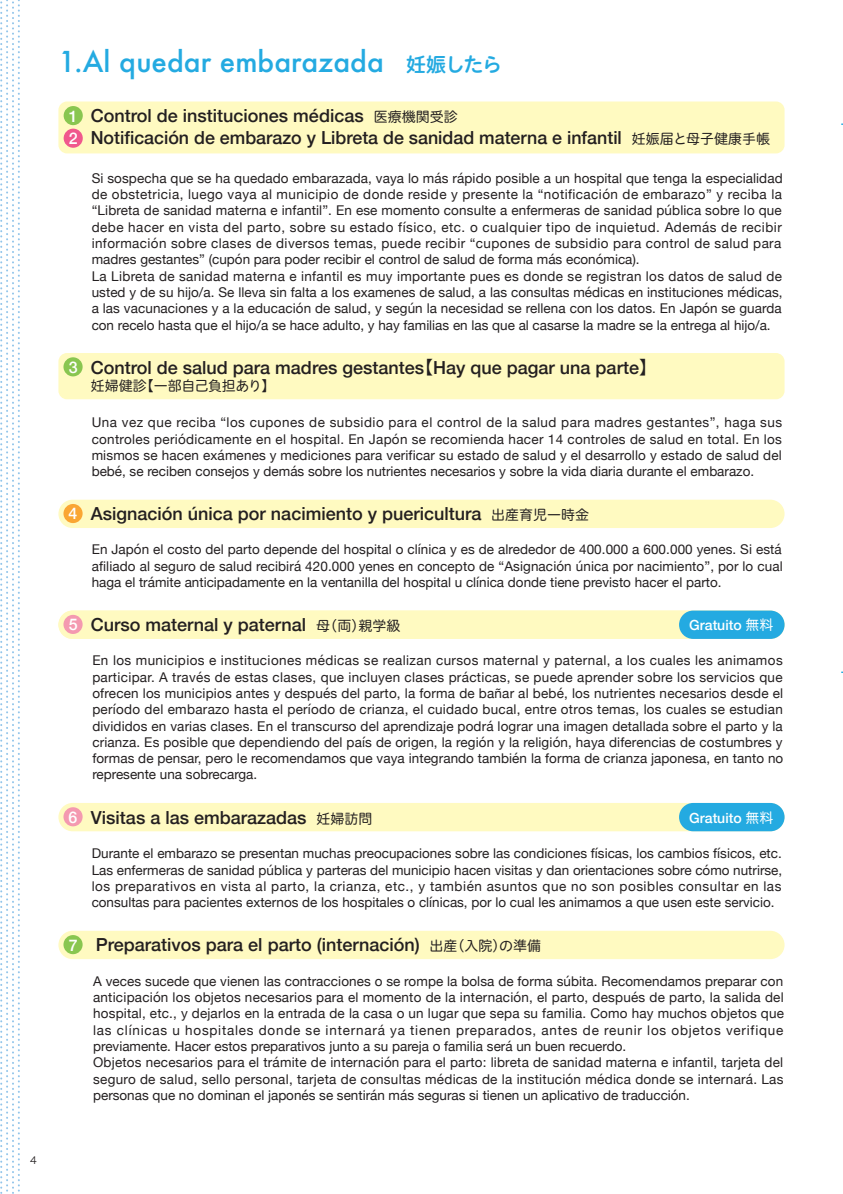
<style>
.page{position:relative;width:843px;height:1194px;background:#fff}
.page>*{position:absolute;margin:0;border:0;box-sizing:border-box;transform-origin:0 0}
.t1{font:500 28px "Futura";color:#24aae1}
.t2{font:500 18px/21.4px "Helvetica Neue";color:#231f20}
.t3{font:500 16px "Helvetica Neue";color:#fff}
.t4{font:500 14px "Helvetica Neue";color:#fff}
.t5{font:14px "Hiragino UD Sans R Std W4";letter-spacing:-.025em;color:#231f20}
.t6{font:13.4px/16.2px "Helvetica Neue";letter-spacing:.01em;color:#231f20;text-align:justify}
.t7{font:10px "Hira Kaku Pro W3";color:#231f20}
.s1{font-family:"Hiragino UD Sans R Std W6";font-weight:400;font-size:20px}
.s2{font-size:16px;color:#fff}
.s3{font-family:"Hiragino UD Sans R Std W4";font-weight:400;font-size:14px}
.s4{font-family:"Koz Go Pr 6 N";font-weight:400}
.s5{font-family:"Hiragino UD Sans R Std W4";font-weight:400}
</style>
<div class="page">
<div style="left:58px;top:353px;width:726px;height:46px;background:#fffac1;border-radius:9px"></div>
<div style="left:58px;top:102px;width:726px;height:51px;background:#fffac1;border-radius:9px"></div>
<div style="left:64px;top:106px;width:19px;height:19px;background:#89c650;border-radius:50%"></div>
<div style="left:64px;top:129px;width:19px;height:19px;background:#f0588d;border-radius:50%"></div>
<div style="left:63px;top:357px;width:20px;height:19px;background:#89c650;border-radius:50%"></div>
<div style="left:58px;top:931px;width:726px;height:28px;background:#fffac1;border-radius:14px"></div>
<div style="left:63px;top:935px;width:20px;height:19px;background:#89c650;border-radius:50%"></div>
<div style="left:58px;top:803px;width:726px;height:28px;background:#fffac1;border-radius:14px"></div>
<div style="left:63px;top:807px;width:20px;height:19px;background:#f499b0;border-radius:50%"></div>
<div style="left:58px;top:500px;width:726px;height:28px;background:#fffac1;border-radius:14px"></div>
<div style="left:63px;top:504px;width:20px;height:19px;background:#faa633;border-radius:50%"></div>
<div style="left:58px;top:611px;width:726px;height:28px;background:#fffac1;border-radius:14px"></div>
<div style="left:63px;top:615px;width:20px;height:19px;background:#f499b0;border-radius:50%"></div>
<div style="left:679px;top:611px;width:105px;height:28px;background:#24aae1;border-radius:14px"></div>
<div style="left:679px;top:803px;width:105px;height:28px;background:#24aae1;border-radius:14px"></div>
<svg style="left:0;top:0;width:20px;height:1194px"></svg>
<p class="t7" style="left:30px;top:1151px;width:8px">4</p>
<h1 class="t1" style="left:59px;top:43px;width:445px">1.Al quedar embarazada <span class="s1">妊娠したら</span></h1>
<h2 class="t2" style="left:69px;top:104px;width:702px"><span class="s2">1</span> Control de instituciones médicas <span class="s3">医療機関受診<br></span><span class="s2">2</span> Notificación de embarazo y Libreta de sanidad materna e infantil <span class="s3">妊娠届と母子健康手帳</span></h2>
<p class="t3" style="left:69px;top:354px;width:10px">3</p>
<p class="t6" style="left:92px;top:171px;width:692px;text-align:left">Si sospecha que se ha quedado embarazada, vaya lo más rápido posible a un hospital que tenga la especialidad de obstetricia, luego vaya al municipio de donde reside y presente la “notificación de embarazo” y reciba la “Libreta de sanidad materna e infantil”. En ese momento consulte a enfermeras de sanidad pública sobre lo que debe hacer en vista del parto, sobre su estado físico, etc. o cualquier tipo de inquietud. Además de recibir información sobre clases de diversos temas, puede recibir “cupones de subsidio para control de salud para madres gestantes” (cupón para poder recibir el control de salud de forma más económica).<br>La Libreta de sanidad materna e infantil es muy importante pues es donde se registran los datos de salud de usted y de su hijo/a. Se lleva sin falta a los examenes de salud, a las consultas médicas en instituciones médicas, a las vacunaciones y a la educación de salud, y según la necesidad se rellena con los datos. En Japón se guarda con recelo hasta que el hijo/a se hace adulto, y hay familias en las que al casarse la madre se la entrega al hijo/a.</p>
<h2 class="t2" style="left:91px;top:355px;width:567px">Control de salud para madres gestantes<span class="s4">【</span>Hay que pagar una parte<span class="s4">】</span></h2>
<p class="t5" style="left:91px;top:375px;width:186px">妊婦健診【一部自己負担あり】</p>
<p class="t6" style="left:92px;top:415px;width:692px">Una vez que reciba “los cupones de subsidio para el control de la salud para madres gestantes”, haga sus controles periódicamente en el hospital. En Japón se recomienda hacer 14 controles de salud en total. En los mismos se hacen exámenes y mediciones para verificar su estado de salud y el desarrollo y estado de salud del bebé, se reciben consejos y demás sobre los nutrientes necesarios y sobre la vida diaria durante el embarazo.</p>
<h2 class="t2" style="left:68px;top:502px;width:522px"><span class="s2">4</span> Asignación única por nacimiento y puericultura <span class="s3">出産育児一時金</span></h2>
<p class="t6" style="left:92px;top:542px;width:692px">En Japón el costo del parto depende del hospital o clínica y es de alrededor de 400.000 a 600.000 yenes. Si está afiliado al seguro de salud recibirá 420.000 yenes en concepto de “Asignación única por nacimiento”, por lo cual haga el trámite anticipadamente en la ventanilla del hospital u clínica donde tiene previsto hacer el parto.</p>
<h2 class="t2" style="left:69px;top:613px;width:333px"><span class="s2">5</span> Curso maternal y paternal <span class="s3">母(両)親学級</span></h2>
<p class="t6" style="left:92px;top:653px;width:692px">En los municipios e instituciones médicas se realizan cursos maternal y paternal, a los cuales les animamos participar. A través de estas clases, que incluyen clases prácticas, se puede aprender sobre los servicios que ofrecen los municipios antes y después del parto, la forma de bañar al bebé, los nutrientes necesarios desde el período del embarazo hasta el período de crianza, el cuidado bucal, entre otros temas, los cuales se estudian divididos en varias clases. En el transcurso del aprendizaje podrá lograr una imagen detallada sobre el parto y la crianza. Es posible que dependiendo del país de origen, la región y la religión, haya diferencias de costumbres y formas de pensar, pero le recomendamos que vaya integrando también la forma de crianza japonesa, en tanto no represente una sobrecarga.</p>
<p class="t4" style="left:689px;top:614px;width:86px">Gratuito <span class="s5">無料</span></p>
<h2 class="t2" style="left:69px;top:805px;width:305px"><span class="s2">6</span> Visitas a las embarazadas <span class="s3">妊婦訪問</span></h2>
<p class="t6" style="left:92px;top:846px;width:692px">Durante el embarazo se presentan muchas preocupaciones sobre las condiciones físicas, los cambios físicos, etc.<br>Las enfermeras de sanidad pública y parteras del municipio hacen visitas y dan orientaciones sobre cómo nutrirse, los preparativos en vista al parto, la crianza, etc., y también asuntos que no son posibles consultar en las consultas para pacientes externos de los hospitales o clínicas, por lo cual les animamos a que usen este servicio.</p>
<p class="t4" style="left:689px;top:806px;width:86px">Gratuito <span class="s5">無料</span></p>
<h2 class="t2" style="left:69px;top:933px;width:474px"><span class="s2">7</span> Preparativos para el parto (internación) <span class="s3">出産(入院)の準備</span></h2>
<p class="t6" style="left:93px;top:974px;width:692px;text-align:left">A veces sucede que vienen las contracciones o se rompe la bolsa de forma súbita. Recomendamos preparar con anticipación los objetos necesarios para el momento de la internación, el parto, después de parto, la salida del hospital, etc., y dejarlos en la entrada de la casa o un lugar que sepa su familia. Como hay muchos objetos que las clínicas u hospitales donde se internará ya tienen preparados, antes de reunir los objetos verifique previamente. Hacer estos preparativos junto a su pareja o familia será un buen recuerdo.<br>Objetos necesarios para el trámite de internación para el parto: libreta de sanidad materna e infantil, tarjeta del seguro de salud, sello personal, tarjeta de consultas médicas de la institución médica donde se internará. Las personas que no dominan el japonés se sentirán más seguras si tienen un aplicativo de traducción.</p>
</div>
